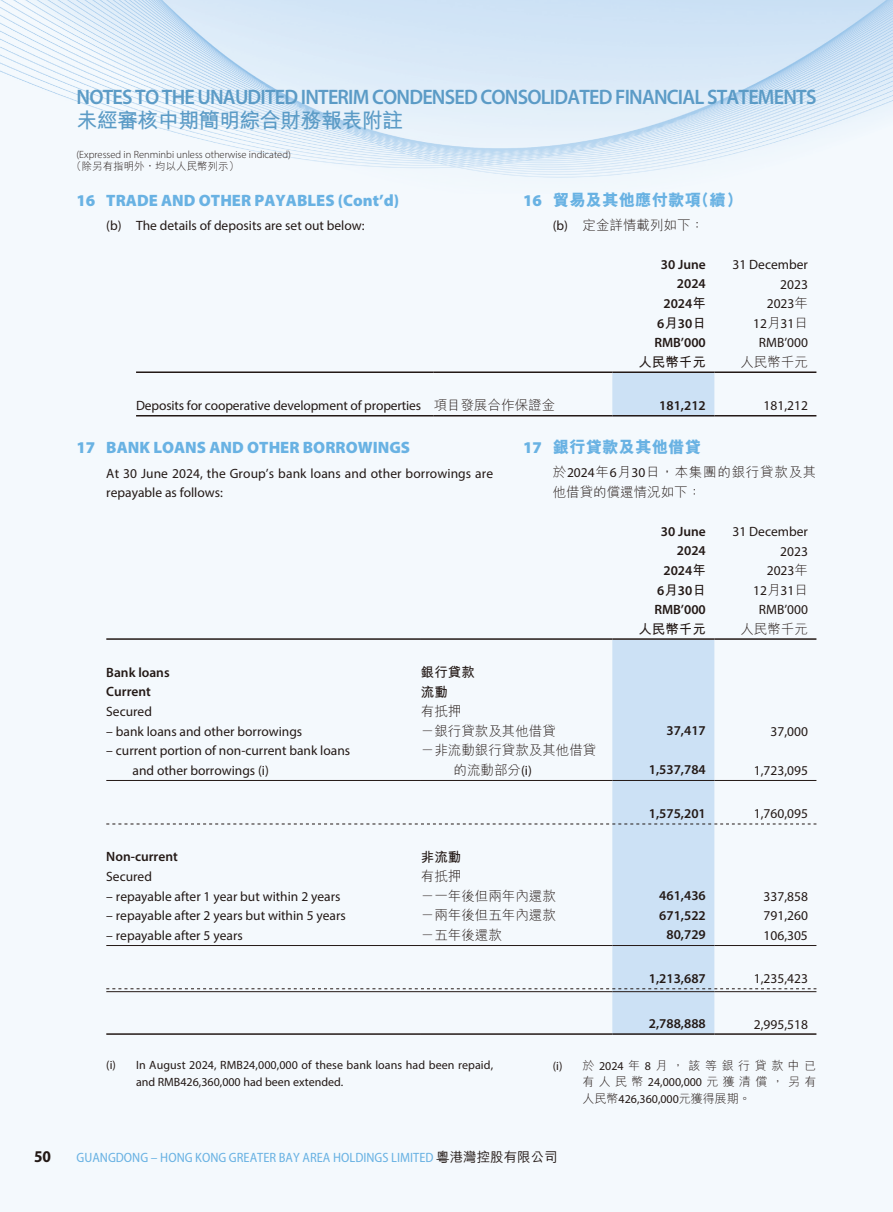
<style>
.page{position:relative;width:893px;height:1212px;background:#f4f9fd}
.page>*{position:absolute;margin:0;border:0;box-sizing:border-box;transform-origin:0 0}
.t1{font:600 21px "Myriad Pro";letter-spacing:-.04em;color:#5b9bc6;scale:.96 1}
.t2{font:700 21px "M Hei HK";letter-spacing:-.03em;color:#5b9bc6}
.t3{font:900 16.5px "Myriad Pro";color:#69b2e3}
.t4{font:800 16.5px "M Hei HK";color:#69b2e3}
.t5{font:700 semi-condensed 16.5px "Myriad Pro";color:#231916}
.t6{font:13.5px/19.5px "Myriad Pro";color:#231916;text-align:right}
.t7{font:600 13.5px/19.5px "Myriad Pro";color:#231916;text-align:right}
.t8{font:300 13.5px/19.5px "M Hei HK";color:#231916}
.t9{font:semi-condensed 13.5px "Myriad Pro";color:#69b2e3}
.t10{font:300 13.5px/19.5px "M Hei HK";letter-spacing:.025em;color:#231916}
.t11{font:700 13.5px "M Hei HK";color:#231916}
.t12{font:12px/16.5px "Myriad Pro";letter-spacing:.005em;color:#231916}
.t13{font:300 12px/16.5px "M Hei HK";letter-spacing:.37em;color:#231916;text-align:right}
.t14{font:300 10.5px "Myriad Pro";color:#231916}
.t15{font:300 10.5px "M Hei HK";color:#231916}
.s1{font-family:"Myriad Pro";font-weight:900}
.s2{font-family:"Myriad Pro";font-weight:400}
.s3{font-family:"M Hei HK";font-weight:700}
.s4{font-family:"M Hei HK";font-weight:300}
.s5{font-family:"M Hei HK";font-weight:500;font-stretch:normal;color:#231916}
</style>
<div class="page">
<img style="left:0;top:0;width:893px;height:178px">
<div style="left:612px;top:373px;width:102px;height:42px;background:#cce1f5"></div>
<hr style="left:136px;top:371px;width:298px;height:2px;background:#231916">
<hr style="left:434px;top:371px;width:178px;height:2px;background:#231916">
<hr style="left:612px;top:371px;width:102px;height:2px;background:#231916">
<hr style="left:714px;top:371px;width:102px;height:2px;background:#231916">
<hr style="left:136px;top:415px;width:298px;height:1px;background:#231916">
<hr style="left:434px;top:415px;width:178px;height:1px;background:#231916">
<hr style="left:612px;top:415px;width:102px;height:1px;background:#231916">
<hr style="left:714px;top:415px;width:102px;height:1px;background:#231916">
<hr style="left:106px;top:638px;width:315px;height:2px;background:#231916">
<hr style="left:421px;top:638px;width:191px;height:2px;background:#231916">
<hr style="left:612px;top:638px;width:102px;height:2px;background:#231916">
<hr style="left:714px;top:638px;width:102px;height:2px;background:#231916">
<svg style="left:106px;top:640px;width:710px;height:393px"></svg>
<hr style="left:714px;top:991px;width:102px;height:1px;background:#231916">
<hr style="left:106px;top:1033px;width:315px;height:2px;background:#231916">
<hr style="left:421px;top:1033px;width:191px;height:2px;background:#231916">
<hr style="left:612px;top:1033px;width:102px;height:2px;background:#231916">
<hr style="left:714px;top:1033px;width:102px;height:2px;background:#231916">
<h1 class="t1" style="left:77px;top:83px;width:772px">NOTES TO THE UNAUDITED INTERIM CONDENSED CONSOLIDATED FINANCIAL STATEMENTS</h1>
<h1 class="t2" style="left:77px;top:105px;width:328px">未經審核中期簡明綜合財務報表附註</h1>
<p class="t14" style="left:77px;top:148px;width:216px">(Expressed in Renminbi unless otherwise indicated)</p>
<p class="t15" style="left:71px;top:161px;width:170px">（除另有指明外，均以人民幣列示）</p>
<p class="t4" style="left:523px;top:192px;width:221px"><span class="s1">16</span> 貿易及其他應付款項（續）</p>
<p class="t8" style="left:553px;top:215px;width:153px"><span class="s2">(b)</span> 定金詳情載列如下：</p>
<p class="t3" style="left:77px;top:189px;width:324px">16 TRADE AND OTHER PAYABLES (Cont’d)</p>
<p class="t6" style="left:106px;top:216px;width:260px">(b) The details of deposits are set out below:</p>
<p class="t7" style="left:661px;top:254px;width:46px">30 June<br>2024</p>
<p class="t6" style="left:732px;top:255px;width:77px">31 December<br>2023</p>
<p class="t7" style="left:657px;top:294px;width:50px;text-align:center">2024<span class="s3">年<br></span>6<span class="s3">月</span>30<span class="s3">日</span></p>
<p class="t6" style="left:753px;top:294px;width:56px">2023<span class="s4">年<br></span>12<span class="s4">月</span>31<span class="s4">日</span></p>
<p class="t7" style="left:654px;top:332px;width:53px">RMB’000</p>
<p class="t6" style="left:759px;top:333px;width:51px">RMB’000</p>
<p class="t11" style="left:638px;top:352px;width:69px">人民幣千元</p>
<p class="t8" style="left:740px;top:352px;width:69px">人民幣千元</p>
<p class="t6" style="left:136px;top:396px;width:421px">Deposits for cooperative development of properties <span class="s4">項目發展合作保證金</span></p>
<p class="t7" style="left:659px;top:395px;width:48px">181,212</p>
<p class="t6" style="left:764px;top:396px;width:46px">181,212</p>
<p class="t3" style="left:77px;top:437px;width:335px">17 BANK LOANS AND OTHER BORROWINGS</p>
<p class="t6" style="left:106px;top:463px;width:388px;text-align:left">At 30 June 2024, the Group’s bank loans and other borrowings are repayable as follows:</p>
<p class="t7" style="left:661px;top:521px;width:46px">30 June<br>2024</p>
<p class="t6" style="left:732px;top:521px;width:77px">31 December<br>2023</p>
<p class="t7" style="left:657px;top:560px;width:50px;text-align:center">2024<span class="s3">年<br></span>6<span class="s3">月</span>30<span class="s3">日</span></p>
<p class="t6" style="left:753px;top:560px;width:56px">2023<span class="s4">年<br></span>12<span class="s4">月</span>31<span class="s4">日</span></p>
<p class="t7" style="left:654px;top:599px;width:53px">RMB’000</p>
<p class="t6" style="left:759px;top:599px;width:51px">RMB’000</p>
<p class="t11" style="left:638px;top:619px;width:69px">人民幣千元</p>
<p class="t8" style="left:740px;top:619px;width:69px">人民幣千元</p>
<p class="t7" style="left:106px;top:662px;width:65px">Bank loans</p>
<p class="t11" style="left:421px;top:662px;width:55px">銀行貸款</p>
<p class="t7" style="left:106px;top:681px;width:46px">Current</p>
<p class="t11" style="left:421px;top:682px;width:28px">流動</p>
<p class="t6" style="left:106px;top:701px;width:47px">Secured</p>
<p class="t8" style="left:421px;top:701px;width:42px">有扺押</p>
<p class="t6" style="left:106px;top:721px;width:197px">– bank loans and other borrowings</p>
<p class="t8" style="left:421px;top:721px;width:136px">－銀行貸款及其他借貸</p>
<p class="t7" style="left:666px;top:720px;width:41px">37,417</p>
<p class="t6" style="left:770px;top:721px;width:39px">37,000</p>
<p class="t6" style="left:133px;top:740px;width:219px;text-align:left;text-indent:-26px">– current portion of non-current bank loans and other borrowings (i)</p>
<p class="t8" style="left:454px;top:740px;width:144px;text-indent:-33px">－非流動銀行貸款及其他借貸的流動部分<span class="s2">(i)</span></p>
<p class="t4" style="left:523px;top:439px;width:180px"><span class="s1">17</span> 銀行貸款及其他借貸</p>
<p class="t10" style="left:553px;top:462px;width:265px">於<span class="s2">2024</span>年<span class="s2">6</span>月<span class="s2">30</span>日，本集團的銀行貸款及其他借貸的償還情況如下：</p>
<p class="t7" style="left:649px;top:759px;width:59px">1,537,784</p>
<p class="t6" style="left:754px;top:760px;width:56px">1,723,095</p>
<p class="t7" style="left:649px;top:803px;width:59px">1,575,201</p>
<p class="t6" style="left:754px;top:804px;width:56px">1,760,095</p>
<p class="t7" style="left:106px;top:846px;width:73px">Non-current</p>
<p class="t11" style="left:421px;top:847px;width:42px">非流動</p>
<p class="t6" style="left:106px;top:867px;width:47px">Secured</p>
<p class="t8" style="left:421px;top:866px;width:42px">有扺押</p>
<p class="t6" style="left:106px;top:886px;width:236px">– repayable after 1 year but within 2 years</p>
<p class="t8" style="left:421px;top:886px;width:136px">－一年後但兩年內還款</p>
<p class="t7" style="left:659px;top:885px;width:48px">461,436</p>
<p class="t6" style="left:764px;top:886px;width:46px">337,858</p>
<p class="t6" style="left:106px;top:906px;width:241px">– repayable after 2 years but within 5 years</p>
<p class="t8" style="left:421px;top:905px;width:136px">－兩年後但五年內還款</p>
<p class="t7" style="left:659px;top:905px;width:48px">671,522</p>
<p class="t6" style="left:764px;top:906px;width:46px">791,260</p>
<p class="t6" style="left:106px;top:925px;width:138px">– repayable after 5 years</p>
<p class="t8" style="left:421px;top:925px;width:82px">－五年後還款</p>
<p class="t7" style="left:666px;top:924px;width:41px">80,729</p>
<p class="t6" style="left:763px;top:925px;width:46px">106,305</p>
<p class="t7" style="left:649px;top:968px;width:59px">1,213,687</p>
<p class="t6" style="left:754px;top:969px;width:56px">1,235,423</p>
<p class="t7" style="left:649px;top:1013px;width:59px">2,788,888</p>
<p class="t6" style="left:754px;top:1014px;width:56px">2,995,518</p>
<p class="t12" style="left:136px;top:1057px;width:359px;text-indent:-30px">(i) In August 2024, RMB24,000,000 of these bank loans had been repaid, and RMB426,360,000 had been extended.</p>
<p class="t13" style="left:553px;top:1057px;width:265px"><span class="s2">(i)</span> 於<span class="s2">2024</span>年<span class="s2">8</span>月，該等銀行貸款中已有人民幣<span class="s2">24,000,000</span>元獲清償，另有</p>
<p class="t12" style="left:583px;top:1090px;width:170px"><span class="s4">人民幣</span>426,360,000<span class="s4">元獲得展期。</span></p>
<p class="t5" style="left:34px;top:1146px;width:19px">50</p>
<p class="t9" style="left:77px;top:1149px;width:483px">GUANGDONG – HONG KONG GREATER BAY AREA HOLDINGS LIMITED <span class="s5">粵港灣控股有限公司</span></p>
</div>
